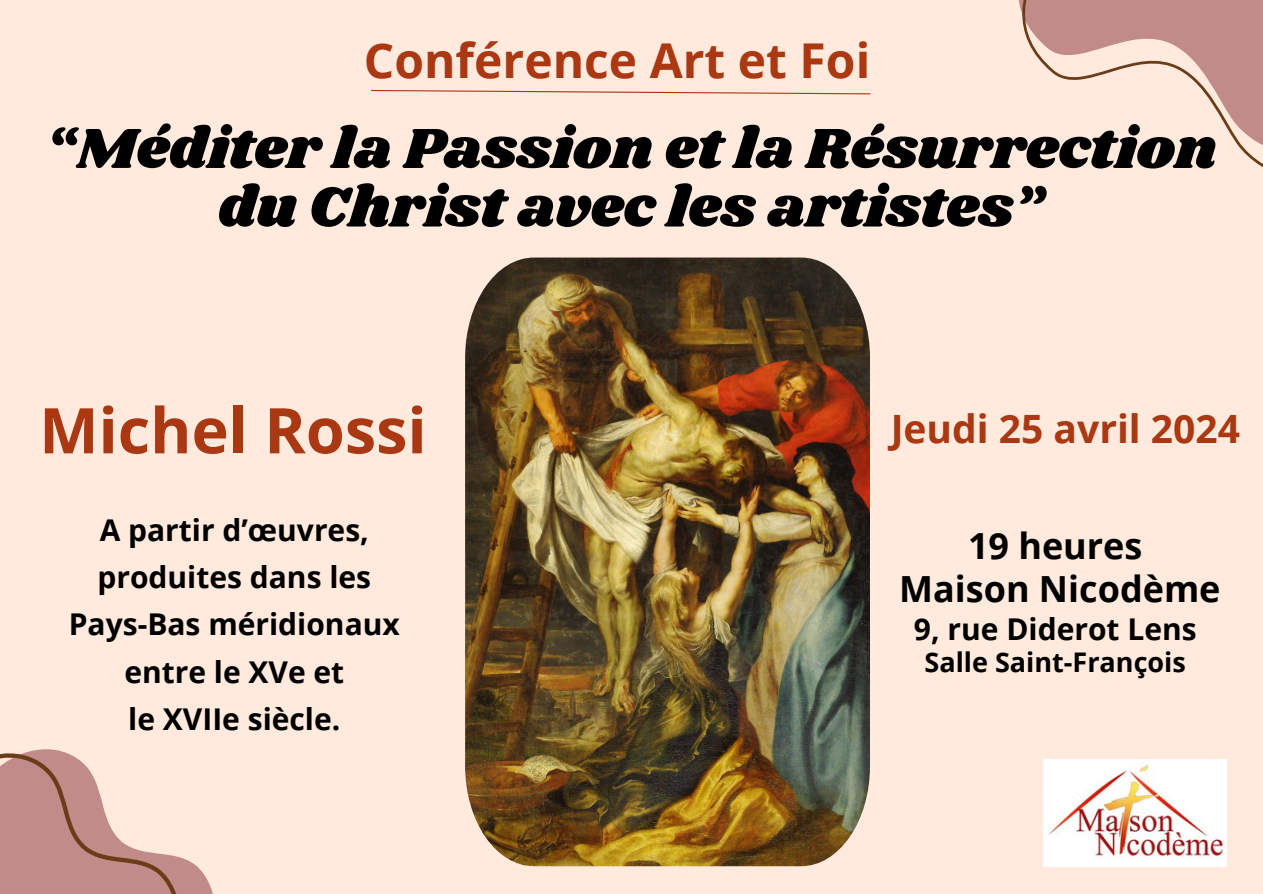
<style>
.page{position:relative;width:1263px;height:894px;background:#fff}
.page>*{position:absolute;margin:0;border:0;box-sizing:border-box;transform-origin:0 0}
.t1{font:700 63px "Open Sans";color:#aa3812}
.t2{font:58.5px/58.5px "Shrikhand";color:#000;text-align:center}
.t3{font:700 48px "Open Sans";color:#aa3812}
.t4{font:700 39px "Open Sans";color:#aa3812}
.t5{font:700 36px "Open Sans";color:#000}
.t6{font:700 30px/47.2px "Open Sans";color:#000}
.t7{font:700 27px "Open Sans";color:#000}
</style>
<div class="page">
<div style="left:0;top:0;width:1263px;height:893px;background:#ffeadd"></div>
<img style="left:1043px;top:759px;width:183px;height:107px">
<img style="left:465px;top:257px;width:405px;height:609px">
<svg style="left:0;top:749px;width:213px;height:144px;fill:#c08b89"></svg>
<svg style="left:1018px;top:0;width:245px;height:167px"></svg>
<svg style="left:371px;top:89px;width:500px;height:6px"></svg>
<h3 class="t3" style="left:364px;top:27px;width:508px">Conférence Art et Foi</h3>
<h2 class="t2" style="left:46px;top:121px;width:1172px">“Méditer la Passion et la Résurrection du Christ avec les artistes”</h2>
<p class="t1" style="left:39px;top:386px;width:389px">Michel Rossi</p>
<h1 class="t6" style="left:97px;top:505px;width:275px">A partir d’œuvres, produites dans les</h1>
<p class="t6" style="left:69px;top:600px;width:333px;text-align:center">Pays-Bas méridionaux entre le XVe et</p>
<p class="t6" style="left:128px;top:694px;width:214px">le XVIIe siècle.</p>
<p class="t4" style="left:891px;top:401px;width:351px">Jeudi 25 avril 2024</p>
<p class="t5" style="left:968px;top:520px;width:176px">19 heures</p>
<h4 class="t5" style="left:899px;top:563px;width:323px">Maison Nicodème</h4>
<p class="t6" style="left:914px;top:604px;width:284px">9, rue Diderot Lens</p>
<p class="t7" style="left:924px;top:642px;width:263px">Salle Saint-François</p>
</div>
